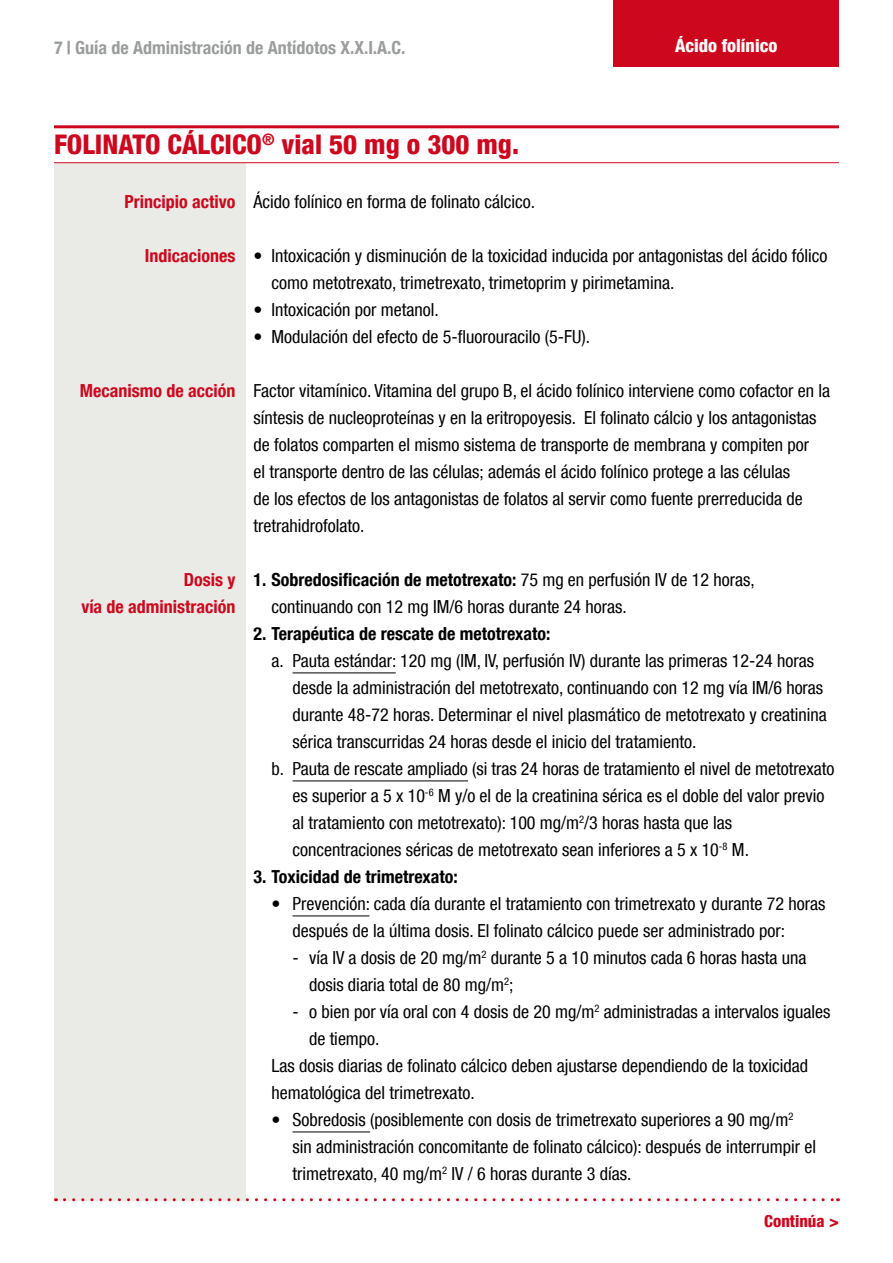
<style>
.page{position:relative;width:893px;height:1263px;background:#fff}
.page>*{position:absolute;margin:0;border:0;box-sizing:border-box;transform-origin:0 0}
.t1{font:800 condensed 27px "Helvetica Neue LT Com";color:#cd071e}
.t2{font:condensed 18px/27px "Helvetica Neue LT Com";color:#000}
.t3{font:700 condensed 18px "Helvetica Neue LT Com";color:#000}
.t4{font:700 condensed 18px "Helvetica Neue LT Com";color:#9a9c9d}
.t5{font:700 condensed 18px/27px "Helvetica Neue LT Com";color:#cd071e;text-align:right}
.t6{font:800 condensed 18px "Helvetica Neue LT Com";color:#fff}
.t7{font:800 condensed 16.5px "Helvetica Neue LT Com";color:#cd071e}
.s1{font-weight:700;color:#cd071e}
.s2{font-weight:700}
</style>
<div class="page">
<div style="left:614px;top:0;width:225px;height:67px;background:#cd071e"></div>
<div style="left:54px;top:164px;width:192px;height:1036px;background:#eaeae6"></div>
<hr style="left:54px;top:125px;width:785px;height:3px;background:#cd071e">
<hr style="left:54px;top:162px;width:785px;height:1px;background:#cd071e">
<hr style="left:292px;top:672px;width:104px;height:1px;background:#000">
<hr style="left:292px;top:780px;width:176px;height:1px;background:#000">
<hr style="left:292px;top:915px;width:77px;height:1px;background:#000">
<hr style="left:292px;top:1131px;width:78px;height:1px;background:#000">
<svg style="left:64px;top:1198px;width:774px;height:3px"></svg>
<p class="t4" style="left:54px;top:37px;width:353px">7 | Guía de Administración de Antídotos X.X.I.A.C.</p>
<p class="t6" style="left:675px;top:35px;width:104px">Ácido folínico</p>
<h1 class="t1" style="left:54px;top:128px;width:466px">FOLINATO CÁLCICO<sup>®</sup> vial 50 mg o 300 mg.</h1>
<p class="t2" style="left:125px;top:188px;width:412px"><span class="s1">Principio activo</span> Ácido folínico en forma de folinato cálcico.</p>
<p class="t2" style="left:271px;top:242px;width:557px;text-indent:-127px"><span class="s1">Indicaciones</span> • Intoxicación y disminución de la toxicidad inducida por antagonistas del ácido fólico como metotrexato, trimetrexato, trimetoprim y pirimetamina.</p>
<p class="t2" style="left:253px;top:296px;width:187px">• Intoxicación por metanol.</p>
<p class="t2" style="left:253px;top:323px;width:338px">• Modulación del efecto de 5-fluorouracilo (5-FU).</p>
<p class="t2" style="left:253px;top:377px;width:578px;text-indent:-174px"><span class="s1">Mecanismo de acción</span> Factor vitamínico. Vitamina del grupo B, el ácido folínico interviene como cofactor en la síntesis de nucleoproteínas y en la eritropoyesis. El folinato cálcio y los antagonistas de folatos comparten el mismo sistema de transporte de membrana y compiten por<br>el transporte dentro de las células; además el ácido folínico protege a las células<br>de los efectos de los antagonistas de folatos al servir como fuente prerreducida de tretrahidrofolato.</p>
<p class="t5" style="left:81px;top:566px;width:156px">Dosis y<br>vía de administración</p>
<p class="t2" style="left:271px;top:566px;width:485px;text-indent:-18px"><span class="s2">1. Sobredosificación de metotrexato:</span> 75 mg en perfusión IV de 12 horas, continuando con 12 mg IM/6 horas durante 24 horas.</p>
<p class="t3" style="left:253px;top:623px;width:298px">2. Terapéutica de rescate de metotrexato:</p>
<p class="t2" style="left:271px;top:647px;width:544px">a. Pauta estándar: 120 mg (IM, IV, perfusión IV) durante las primeras 12-24 horas</p>
<p class="t2" style="left:292px;top:674px;width:532px">desde la administración del metotrexato, continuando con 12 mg vía IM/6 horas</p>
<p class="t2" style="left:292px;top:701px;width:536px">durante 48-72 horas. Determinar el nivel plasmático de metotrexato y creatinina</p>
<p class="t2" style="left:292px;top:728px;width:405px">sérica transcurridas 24 horas desde el inicio del tratamiento.</p>
<p class="t2" style="left:271px;top:755px;width:564px">b. Pauta de rescate ampliado (si tras 24 horas de tratamiento el nivel de metotrexato</p>
<p class="t2" style="left:292px;top:782px;width:533px">es superior a 5 x 10<sup>-6</sup> M y/o el de la creatinina sérica es el doble del valor previo</p>
<p class="t2" style="left:292px;top:809px;width:441px">al tratamiento con metotrexato): 100 mg/m<sup>2</sup>/3 horas hasta que las</p>
<p class="t2" style="left:293px;top:836px;width:458px">concentraciones séricas de metotrexato sean inferiores a 5 x 10<sup>-8</sup> M.</p>
<p class="t3" style="left:254px;top:866px;width:206px">3. Toxicidad de trimetrexato:</p>
<p class="t2" style="left:293px;top:890px;width:534px;text-indent:-21px">• Prevención: cada día durante el tratamiento con trimetrexato y durante 72 horas después de la última dosis. El folinato cálcico puede ser administrado por:</p>
<p class="t2" style="left:309px;top:944px;width:499px;text-indent:-16px">- vía IV a dosis de 20 mg/m<sup>2</sup> durante 5 a 10 minutos cada 6 horas hasta una dosis diaria total de 80 mg/m<sup>2</sup>;</p>
<p class="t2" style="left:293px;top:998px;width:540px">- o bien por vía oral con 4 dosis de 20 mg/m<sup>2</sup> administradas a intervalos iguales</p>
<p class="t2" style="left:309px;top:1025px;width:72px">de tiempo.</p>
<p class="t2" style="left:271px;top:1052px;width:538px">Las dosis diarias de folinato cálcico deben ajustarse dependiendo de la toxicidad</p>
<p class="t2" style="left:271px;top:1079px;width:205px">hematológica del trimetrexato.</p>
<p class="t2" style="left:292px;top:1106px;width:525px;text-indent:-21px">• Sobredosis (posiblemente con dosis de trimetrexato superiores a 90 mg/m<sup>2 </sup>sin administración concomitante de folinato cálcico): después de interrumpir el trimetrexato, 40 mg/m<sup>2</sup> IV / 6 horas durante 3 días.</p>
<p class="t7" style="left:764px;top:1211px;width:76px">Continúa &gt;</p>
</div>
